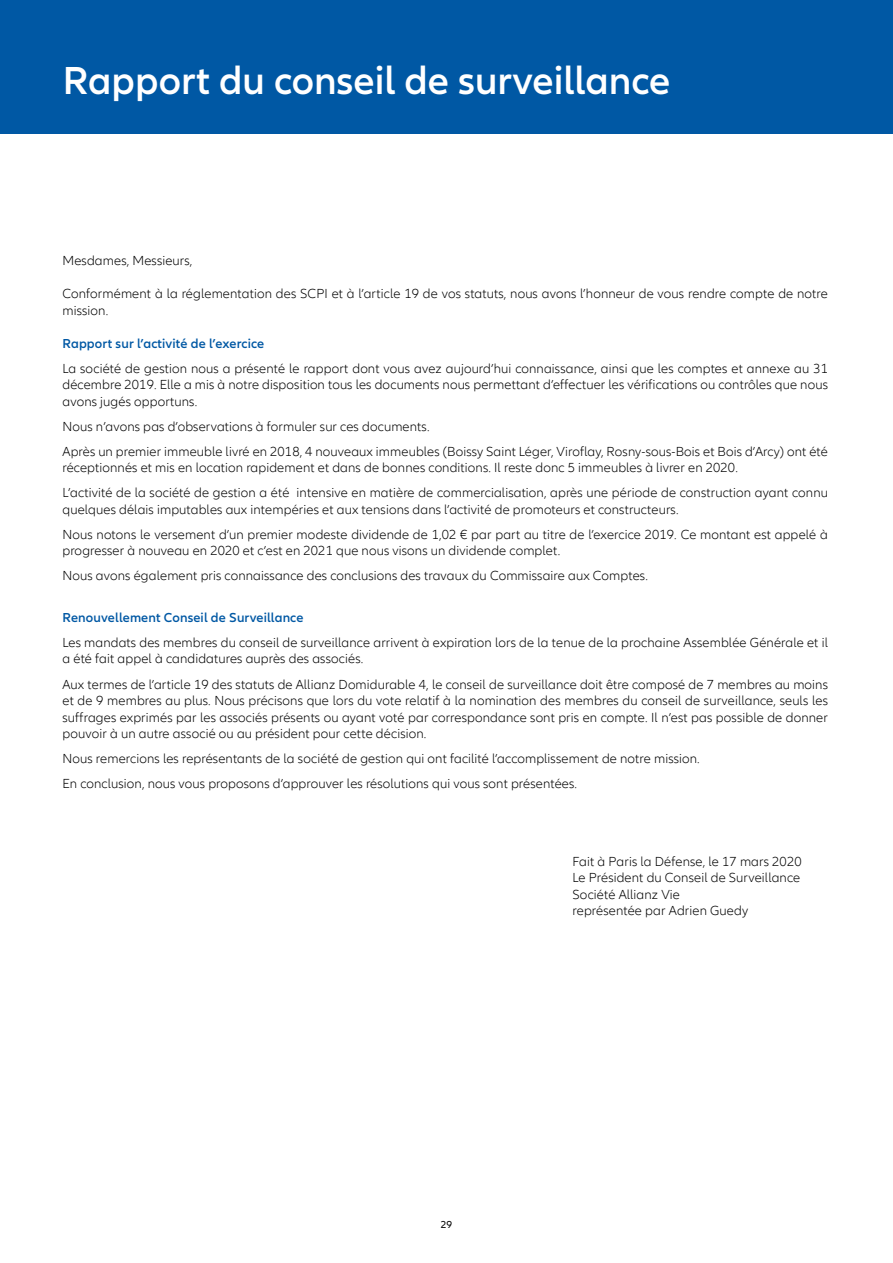
<style>
.page{position:relative;width:893px;height:1263px;background:#fff}
.page>*{position:absolute;margin:0;border:0;box-sizing:border-box;transform-origin:0 0}
.t1{font:600 40.5px "Allianz Neo";color:#fff}
.t2{font:300 13.5px/16.5px "Allianz Neo";letter-spacing:.01em;color:#000}
.t3{font:600 13.5px "Allianz Neo";letter-spacing:.01em;color:#0058a4}
.t4{font:10.5px "Allianz Neo";color:#000}
</style>
<div class="page">
<div style="left:0;top:0;width:893px;height:133px;background:#0058a4"></div>
<h1 class="t1" style="left:63px;top:57px;width:609px">Rapport du conseil de surveillance</h1>
<p class="t2" style="left:62px;top:253px;width:131px">mesdames, messieurs,</p>
<p class="t2" style="left:62px;top:286px;width:767px">conformément à la réglementation des ScPi et à l’article 19 de vos statuts, nous avons l’honneur de vous rendre compte de notre mission.</p>
<p class="t3" style="left:62px;top:336px;width:203px">Rapport sur l’activité de l’exercice</p>
<p class="t2" style="left:62px;top:360px;width:767px;text-align:justify">la société de gestion nous a présenté le rapport dont vous avez aujourd’hui connaissance, ainsi que les comptes et annexe au 31 décembre 2019. Elle a mis à notre disposition tous les documents nous permettant d’effectuer les vérifications ou contrôles que nous avons jugés opportuns.</p>
<p class="t2" style="left:62px;top:414px;width:767px;line-height:25px">nous n’avons pas d’observations à formuler sur ces documents.<br>Après un premier immeuble livré en 2018, 4 nouveaux immeubles (Boissy Saint Léger, Viroflay, Rosny-sous-Bois et Bois d’Arcy) ont été</p>
<p class="t2" style="left:62px;top:455px;width:767px;line-height:25px">réceptionnés et mis en location rapidement et dans de bonnes conditions. il reste donc 5 immeubles à livrer en 2020.<br>l’activité de la société de gestion a été intensive en matière de commercialisation, après une période de construction ayant connu</p>
<p class="t2" style="left:62px;top:497px;width:767px;line-height:25px">quelques délais imputables aux intempéries et aux tensions dans l’activité de promoteurs et constructeurs.<br>nous notons le versement d’un premier modeste dividende de 1,02 € par part au titre de l’exercice 2019. ce montant est appelé à</p>
<p class="t2" style="left:62px;top:538px;width:587px;line-height:25px">progresser à nouveau en 2020 et c’est en 2021 que nous visons un dividende complet.<br>nous avons également pris connaissance des conclusions des travaux du commissaire aux comptes.</p>
<p class="t3" style="left:63px;top:610px;width:242px">Renouvellement Conseil de Surveillance</p>
<p class="t2" style="left:63px;top:634px;width:767px">les mandats des membres du conseil de surveillance arrivent à expiration lors de la tenue de la prochaine assemblée Générale et il a été fait appel à candidatures auprès des associés.</p>
<p class="t2" style="left:63px;top:676px;width:767px;text-align:justify">aux termes de l’article 19 des statuts de allianz domidurable 4, le conseil de surveillance doit être composé de 7 membres au moins et de 9 membres au plus. nous précisons que lors du vote relatif à la nomination des membres du conseil de surveillance, seuls les suffrages exprimés par les associés présents ou ayant voté par correspondance sont pris en compte. Il n’est pas possible de donner pouvoir à un autre associé ou au président pour cette décision.</p>
<p class="t2" style="left:63px;top:746px;width:639px;line-height:25px">nous remercions les représentants de la société de gestion qui ont facilité l’accomplissement de notre mission. en conclusion, nous vous proposons d’approuver les résolutions qui vous sont présentées.</p>
<p class="t4" style="left:441px;top:1219px;width:13px">29</p>
<p class="t2" style="left:573px;top:853px;width:231px">Fait à Paris la défense, le 17 mars 2020 le Président du conseil de Surveillance<br>Société allianz vie<br>représentée par adrien Guedy</p>
</div>
